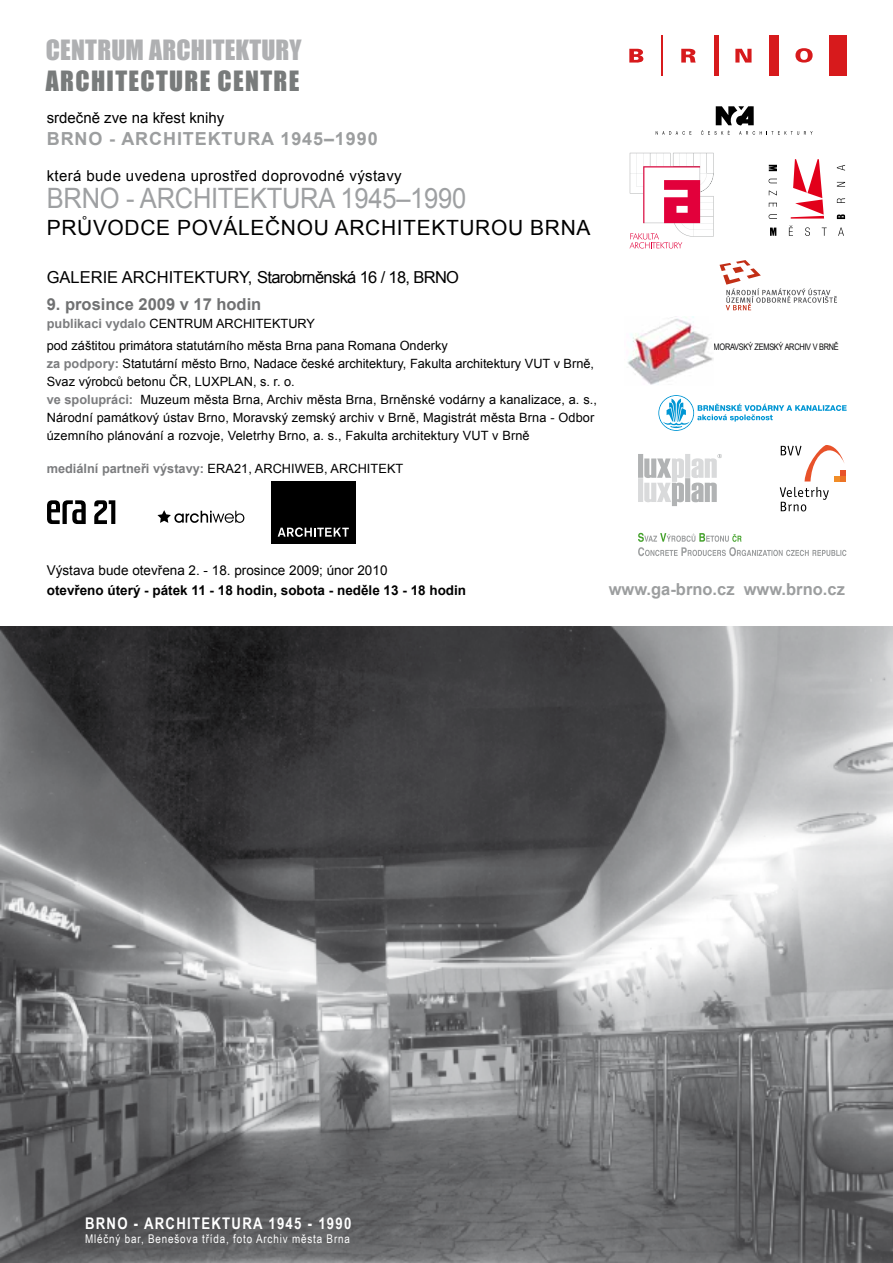
<style>
.page{position:relative;width:893px;height:1263px;background:#fff}
.page>*{position:absolute;margin:0;border:0;box-sizing:border-box;transform-origin:0 0}
.t1{font:28.05px "Arial";letter-spacing:-.01em;color:#9ea0a2;scale:.91 1}
.t2{font:25.65px "Impact";letter-spacing:.005em;color:#afb0b2}
.t3{font:25.65px "Impact";letter-spacing:.055em;color:#787b7b}
.t4{font:21px "Arial";letter-spacing:.03em;color:#000}
.t5{font:700 18px "Arial";letter-spacing:.05em;color:#9c9e9f}
.t6{font:16.5px "Arial";letter-spacing:-.03em;color:#000}
.t7{font:700 16.5px "Arial";color:#9c9e9f}
.t8{font:700 16.5px "Arial";color:#707172}
.t9{font:700 16.05px "Arial Narrow";letter-spacing:.08em;color:#fff}
.t10{font:15px "Arial";letter-spacing:.025em;color:#000}
.t11{font:15px "Arial";color:#000}
.t12{font:700 13.5px "Arial";color:#000}
.t13{font:13.5px "Arial";color:#000}
.t14{font:12.75px/18px "Arial";letter-spacing:.01em;color:#000}
.t15{font:700 12.75px "Arial";color:#7b7c7e}
.t16{font:12px "Arial Narrow";letter-spacing:.07em;color:#fff}
.t17{font:9px "Arial Narrow";letter-spacing:-.03em;color:#0a0a0b}
.s1{font-weight:700;color:#7b7c7e}
.s2{font-weight:400;color:#000}
</style>
<div class="page">
<svg style="left:791px;top:159px;width:33px;height:60px"></svg>
<svg style="left:769px;top:165px;width:8px;height:6px"></svg>
<svg style="left:769px;top:179px;width:8px;height:4px"></svg>
<svg style="left:769px;top:191px;width:8px;height:4px"></svg>
<svg style="left:769px;top:203px;width:8px;height:4px"></svg>
<svg style="left:769px;top:214px;width:8px;height:5px"></svg>
<svg style="left:770px;top:228px;width:6px;height:8px"></svg>
<svg style="left:789px;top:225px;width:4px;height:11px"></svg>
<svg style="left:805px;top:227px;width:5px;height:9px"></svg>
<svg style="left:822px;top:228px;width:5px;height:8px"></svg>
<svg style="left:838px;top:228px;width:6px;height:8px"></svg>
<svg style="left:837px;top:214px;width:8px;height:5px"></svg>
<svg style="left:837px;top:198px;width:8px;height:5px"></svg>
<svg style="left:837px;top:182px;width:8px;height:5px"></svg>
<svg style="left:837px;top:165px;width:8px;height:6px"></svg>
<svg style="left:656px;top:131px;width:35px;height:4px"></svg>
<svg style="left:701px;top:106px;width:111px;height:29px"></svg>
<svg style="left:638px;top:454px;width:84px;height:52px"></svg>
<svg style="left:638px;top:533px;width:208px;height:23px"></svg>
<svg style="left:658px;top:395px;width:189px;height:36px"></svg>
<img style="left:627px;top:316px;width:87px;height:69px">
<svg style="left:780px;top:487px;width:49px;height:24px"></svg>
<svg style="left:781px;top:445px;width:65px;height:36px"></svg>
<div style="left:709px;top:248px;width:136px;height:75px;background:#fff"></div>
<svg style="left:719px;top:260px;width:118px;height:50px"></svg>
<svg style="left:94px;top:500px;width:21px;height:24px"></svg>
<svg style="left:47px;top:500px;width:39px;height:24px"></svg>
<div style="left:271px;top:482px;width:84px;height:62px;background:#000"></div>
<svg style="left:278px;top:527px;width:71px;height:10px"></svg>
<svg style="left:157px;top:510px;width:87px;height:13px"></svg>
<hr style="left:661px;top:35px;width:2px;height:41px;background:#d71a1c">
<hr style="left:714px;top:35px;width:4px;height:41px;background:#d71a1c">
<div style="left:769px;top:35px;width:10px;height:41px;background:#d71a1c"></div>
<div style="left:829px;top:35px;width:17px;height:41px;background:#d71a1c"></div>
<svg style="left:795px;top:48px;width:18px;height:15px"></svg>
<svg style="left:735px;top:49px;width:16px;height:14px"></svg>
<svg style="left:681px;top:49px;width:15px;height:14px"></svg>
<svg style="left:629px;top:49px;width:14px;height:14px"></svg>
<svg style="left:629px;top:153px;width:85px;height:95px"></svg>
<img style="left:0;top:627px;width:893px;height:635px">
<h2 class="t2" style="left:46px;top:30px;width:257px">CENTRUM ARCHITEKTURY</h2>
<h2 class="t3" style="left:46px;top:61px;width:255px">ARCHITECTURE CENTRE</h2>
<p class="t11" style="left:47px;top:108px;width:179px">srdečně zve na křest knihy</p>
<h3 class="t5" style="left:47px;top:126px;width:332px">BRNO - ARCHITEKTURA 1945–1990</h3>
<p class="t10" style="left:47px;top:165px;width:356px">která bude uvedena uprostřed doprovodné výstavy</p>
<h1 class="t1" style="left:47px;top:179px;width:462px">BRNO - ARCHITEKTURA 1945–1990</h1>
<h3 class="t4" style="left:47px;top:213px;width:545px">PRŮVODCE POVÁLEČNOU ARCHITEKTUROU BRNA</h3>
<p class="t6" style="left:47px;top:267px;width:414px">GALERIE ARCHITEKTURY, Starobrněnská 16 / 18, BRNO</p>
<p class="t8" style="left:47px;top:294px;width:216px">9. prosince 2009 v 17 hodin</p>
<p class="t14" style="left:47px;top:313px;width:403px;line-height:21.6px"><span class="s1">publikaci vydalo</span> CENTRUM ARCHITEKTURY<br>pod záštitou primátora statutárního města Brna pana Romana Onderky</p>
<p class="t14" style="left:47px;top:354px;width:552px"><span class="s1">za podpory:</span> Statutární město Brno, Nadace české architektury, Fakulta architektury VUT v Brně, Svaz výrobců betonu ČR, LUXPLAN, s. r. o.<br><span class="s1">ve spolupráci:</span> Muzeum města Brna, Archiv města Brna, Brněnské vodárny a kanalizace, a. s., Národní památkový ústav Brno, Moravský zemský archiv v Brně, Magistrát města Brna - Odbor územního plánování a rozvoje, Veletrhy Brno, a. s., Fakulta architektury VUT v Brně</p>
<p class="t15" style="left:47px;top:460px;width:358px">mediální partneři výstavy: <span class="s2">ERA21, ARCHIWEB, ARCHITEKT</span></p>
<p class="t17" style="left:714px;top:340px;width:127px">MORAVSKÝ ZEMSKÝ ARCHIV V BRNĚ</p>
<p class="t13" style="left:47px;top:561px;width:342px">Výstava bude otevřena 2. - 18. prosince 2009; únor 2010</p>
<p class="t12" style="left:47px;top:581px;width:421px">otevřeno úterý - pátek 11 - 18 hodin, sobota - neděle 13 - 18 hodin</p>
<p class="t7" style="left:609px;top:578px;width:238px">www.ga-brno.cz www.brno.cz</p>
<p class="t9" style="left:85px;top:1211px;width:268px">BRNO - ARCHITEKTURA 1945 - 1990</p>
<p class="t16" style="left:85px;top:1230px;width:266px">Mléčný bar, Benešova třída, foto Archiv města Brna</p>
</div>
